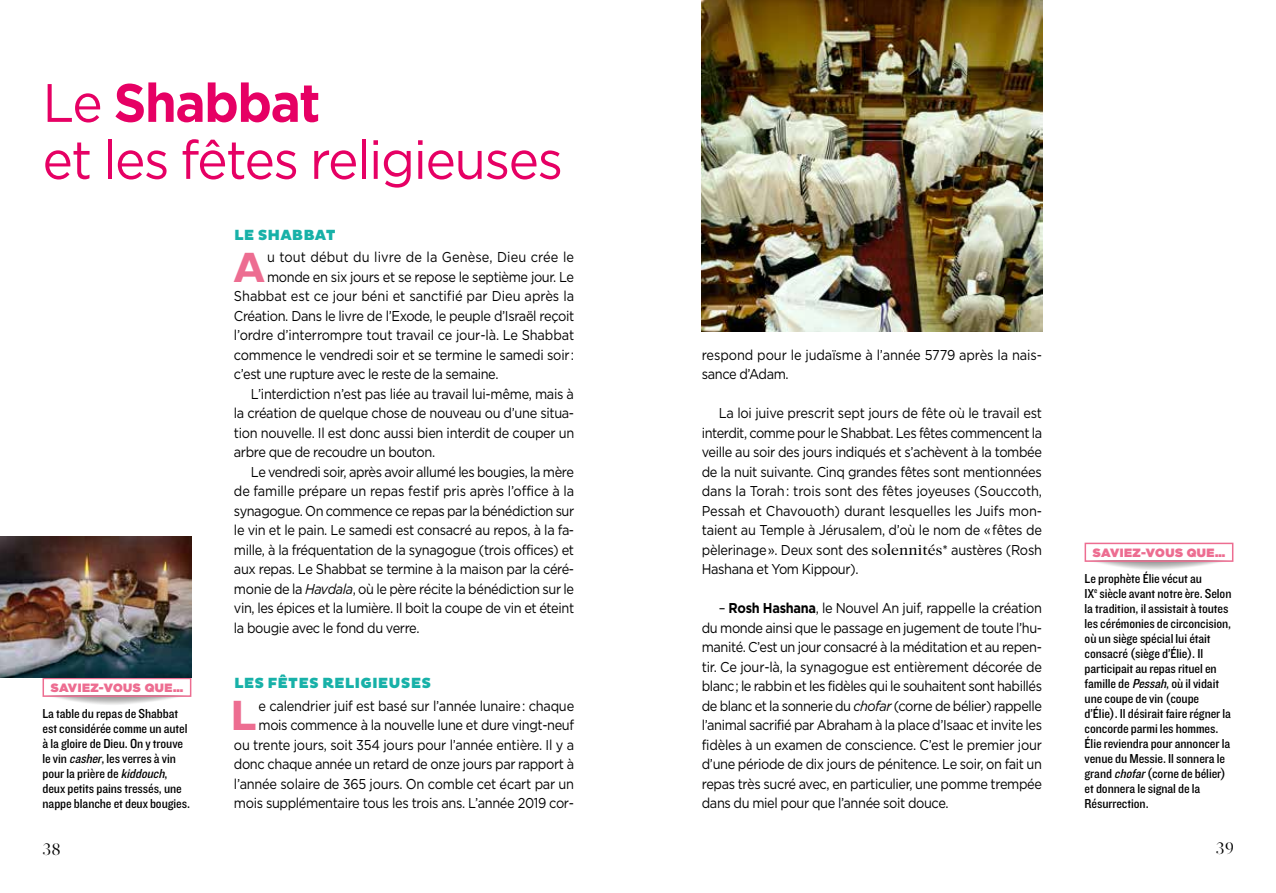
<style>
.page{position:relative;width:1276px;height:893px;background:#fff}
.page>*{position:absolute;margin:0;border:0;box-sizing:border-box;transform-origin:0 0}
.t1{font:54px/57px "Gotham";letter-spacing:-.03em;color:#e60064;scale:.95 1}
.t2{font:700 42.9px "Pluto";color:#ed6d91}
.t3{font:16.5px "Glosa Display";color:#000}
.t4{font:900 15px "Pluto";letter-spacing:.005em;color:#17b1a8}
.t5{font:14.25px/19.5px "Gotham";letter-spacing:-.03em;color:#000;text-align:justify;scale:.9 1}
.t6{font:14.25px "Gotham";letter-spacing:-.01em;color:#000;scale:.9 1}
.t7{font:14.25px/19.5px "Gotham";letter-spacing:-.005em;color:#000;scale:.9 1}
.t8{font:14.25px "Gotham";color:#000;scale:.9 1}
.t9{font:14.25px "Gotham";letter-spacing:.01em;color:#000;scale:.9 1}
.t10{font:13.5px/15px "Knockout HTF30 Junior Welterwt";letter-spacing:-.005em;color:#000}
.t11{font:900 12px "Gotham";letter-spacing:.04em;color:#ed6d91}
.s1{font-weight:700}
.s2{font-style:italic}
.s3{font-family:"Caslon Two Twenty Four";font-size:15.75px}
</style>
<div class="page">
<div style="left:43px;top:678px;width:148px;height:19px;border:2px solid #ed6d91"></div>
<div style="left:1084px;top:543px;width:149px;height:19px;border:2px solid #ed6d91"></div>
<img style="left:0;top:536px;width:191px;height:142px">
<img style="left:702px;top:0;width:340px;height:332px">
<h1 class="t1" style="left:43px;top:73px;width:549px">Le <span class="s1">Shabbat<br></span>et les fêtes religieuses</h1>
<p class="t11" style="left:51px;top:679px;width:134px">SAVIEZ-VOUS QUE…</p>
<p class="t10" style="left:43px;top:706px;width:149px">La table du repas de Shabbat est considérée comme un autel à la gloire de Dieu. On y trouve le vin <span class="s2">casher</span>, les verres à vin pour la prière de <span class="s2">kiddouch</span>, deux petits pains tressés, une nappe blanche et deux bougies.</p>
<p class="t4" style="left:234px;top:226px;width:103px">LE SHABBAT</p>
<h2 class="t2" style="left:233px;top:243px;width:33px">A</h2>
<p class="t9" style="left:267px;top:248px;width:342px">u tout début du livre de la Genèse, Dieu crée le</p>
<p class="t5" style="left:267px;top:266px;width:343px">monde en six jours et se repose le septième jour. Le</p>
<p class="t8" style="left:234px;top:287px;width:379px">Shabbat est ce jour béni et sanctifié par Dieu après la</p>
<p class="t5" style="left:234px;top:305px;width:380px">Création. Dans le livre de l’Exode, le peuple d’Israël reçoit</p>
<p class="t6" style="left:234px;top:326px;width:379px">l’ordre d’interrompre tout travail ce jour-là. Le Shabbat</p>
<p class="t5" style="left:234px;top:344px;width:379px">commence le vendredi soir et se termine le samedi soir :</p>
<p class="t5" style="left:234px;top:364px;width:295px">c’est une rupture avec le reste de la semaine.</p>
<p class="t5" style="left:251px;top:383px;width:360px">L’interdiction n’est pas liée au travail lui-même, mais à</p>
<p class="t5" style="left:234px;top:403px;width:379px">la création de quelque chose de nouveau ou d’une situa-</p>
<p class="t5" style="left:234px;top:422px;width:380px">tion nouvelle. Il est donc aussi bien interdit de couper un</p>
<p class="t5" style="left:234px;top:442px;width:225px">arbre que de recoudre un bouton.</p>
<p class="t5" style="left:251px;top:461px;width:360px">Le vendredi soir, après avoir allumé les bougies, la mère</p>
<p class="t6" style="left:234px;top:482px;width:379px">de famille prépare un repas festif pris après l’office à la</p>
<p class="t5" style="left:234px;top:500px;width:380px">synagogue. On commence ce repas par la bénédiction sur</p>
<p class="t5" style="left:234px;top:520px;width:379px">le vin et le pain. Le samedi est consacré au repos, à la fa-</p>
<p class="t5" style="left:234px;top:539px;width:379px">mille, à la fréquentation de la synagogue (trois offices) et</p>
<p class="t5" style="left:234px;top:559px;width:379px">aux repas. Le Shabbat se termine à la maison par la céré-</p>
<p class="t5" style="left:234px;top:578px;width:379px">monie de la <span class="s2">Havdala</span>, où le père récite la bénédiction sur le</p>
<p class="t5" style="left:234px;top:598px;width:379px">vin, les épices et la lumière. Il boit la coupe de vin et éteint</p>
<p class="t5" style="left:234px;top:617px;width:208px">la bougie avec le fond du verre.</p>
<p class="t4" style="left:234px;top:674px;width:199px">LES FÊTES RELIGIEUSES</p>
<h2 class="t2" style="left:230px;top:691px;width:28px">L</h2>
<p class="t5" style="left:234px;top:695px;width:380px;text-align:right">e calendrier juif est basé sur l’année lunaire : chaque mois commence à la nouvelle lune et dure vingt-neuf<br>ou trente jours, soit 354 jours pour l’année entière. Il y a donc chaque année un retard de onze jours par rapport à l’année solaire de 365 jours. On comble cet écart par un mois supplémentaire tous les trois ans. L’année 2019 cor-</p>
<p class="t7" style="left:702px;top:344px;width:379px">respond pour le judaïsme à l’année 5779 après la nais&shy;sance d’Adam.</p>
<p class="t5" style="left:702px;top:403px;width:380px;text-indent:17px">La loi juive prescrit sept jours de fête où le travail est interdit, comme pour le Shabbat. Les fêtes commencent la veille au soir des jours indiqués et s’achèvent à la tombée de la nuit suivante. Cinq grandes fêtes sont mentionnées dans la Torah : trois sont des fêtes joyeuses (Souccoth, Pessah et Chavouoth) durant lesquelles les Juifs mon&shy;taient au Temple à Jérusalem, d’où le nom de « fêtes de pèlerinage ». Deux sont des <span class="s3">solennités</span>* austères (Rosh Hashana et Yom Kippour).</p>
<p class="t5" style="left:702px;top:598px;width:380px;text-indent:17px">– <span class="s1">Rosh Hashana</span>, le Nouvel An juif, rappelle la création du monde ainsi que le passage en jugement de toute l’hu&shy;manité. C’est un jour consacré à la méditation et au repen&shy;tir. Ce jour-là, la synagogue est entièrement décorée de blanc ; le rabbin et les fidèles qui le souhaitent sont habillés de blanc et la sonnerie du <span class="s2">chofar</span> (corne de bélier) rappelle l’animal sacrifié par Abraham à la place d’Isaac et invite les fidèles à un examen de conscience. C’est le premier jour d’une période de dix jours de pénitence. Le soir, on fait un repas très sucré avec, en particulier, une pomme trempée dans du miel pour que l’année soit douce.</p>
<p class="t11" style="left:1092px;top:544px;width:134px">SAVIEZ-VOUS QUE…</p>
<p class="t10" style="left:1084px;top:571px;width:148px">Le prophète Élie vécut au<br>IX<sup>e</sup> siècle avant notre ère. Selon la tradition, il assistait à toutes les cérémonies de circoncision, où un siège spécial lui était consacré (siège d’Élie). Il participait au repas rituel en famille de <span class="s2">Pessah</span>, où il vidait une coupe de vin (coupe d’Élie). Il désirait faire régner la concorde parmi les hommes.<br>Élie reviendra pour annoncer la venue du Messie. Il sonnera le grand <span class="s2">chofar</span>(corne de bélier) et donnera le signal de la<br>Résurrection.</p>
<p class="t3" style="left:43px;top:839px;width:20px">38</p>
<p class="t3" style="left:1216px;top:838px;width:20px">39</p>
</div>
